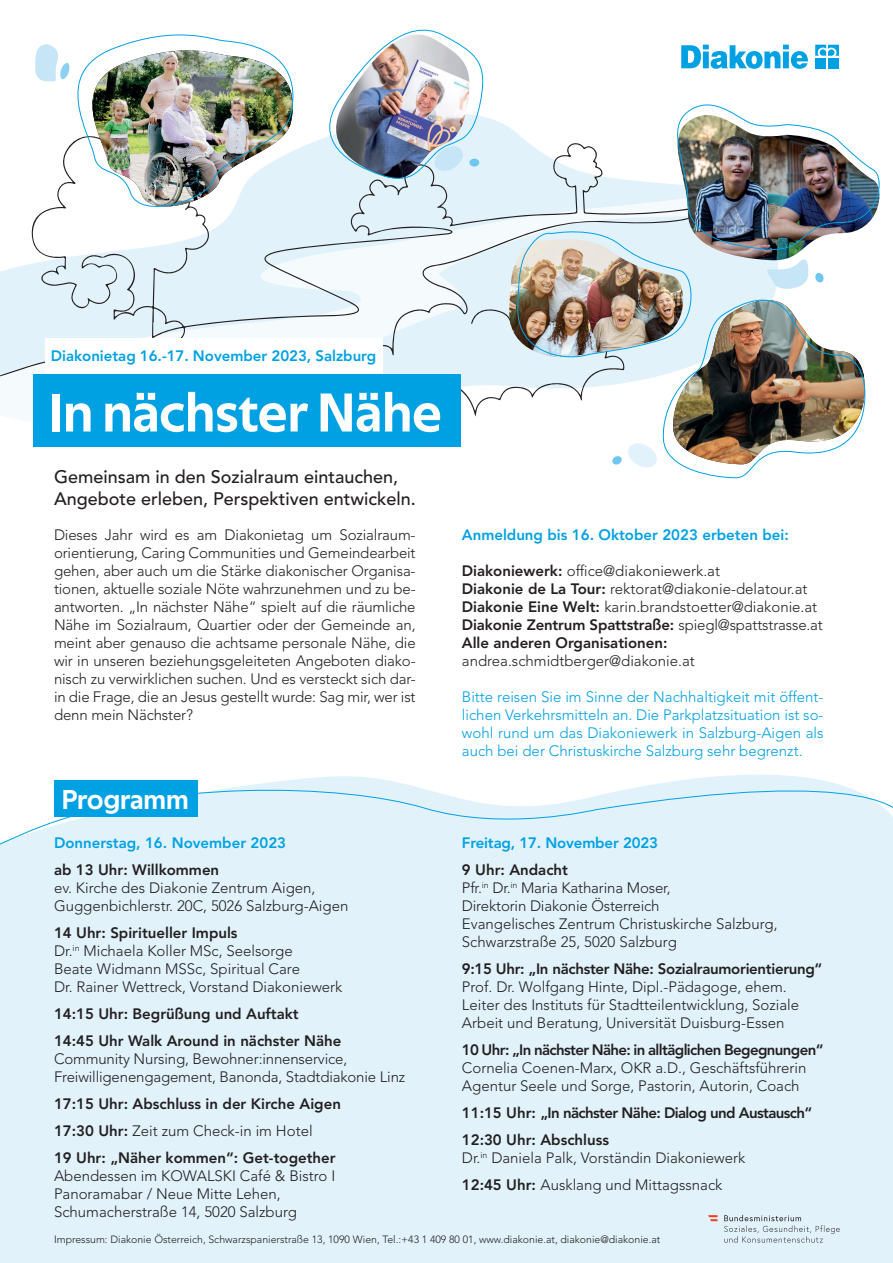
<style>
.page{position:relative;width:893px;height:1263px;background:#fff}
.page>*{position:absolute;margin:0;border:0;box-sizing:border-box;transform-origin:0 0}
.t1{font:55.2px "Techna Sans";color:#fff}
.t2{font:27.6px "Techna Sans";color:#fff}
.t3{font:500 18px/21.6px "Avenir LT Std";color:#231f20}
.t4{font:300 15px/18px "Avenir LT Std";color:#231f20}
.t5{font:300 15px/18px "Avenir LT Std";color:#00a1e3;text-align:justify}
.t6{font:800 15px/27px "Avenir LT Std";color:#231f20}
.t7{font:800 15px "Avenir LT Std";color:#00a1e3}
.t8{font:800 15px/27px "Avenir LT Std";letter-spacing:-.04em;color:#231f20}
.t9{font:800 15px "Avenir LT Std";letter-spacing:-.02em;color:#231f20}
.t10{font:300 10.5px "Avenir LT Std";color:#231f20}
.s1{font-weight:800}
.s2{font-weight:300}
</style>
<div class="page">
<div style="left:0;top:891px;width:893px;height:45px;background:#e1f2fb"></div>
<div style="left:0;top:936px;width:893px;height:327px;background:#e1f2fb"></div>
<svg style="left:0;top:132px;width:517px;height:285px;fill:#e1f2fb"></svg>
<img style="left:508px;top:238px;width:9px;height:121px">
<svg style="left:50px;top:34px;width:247px;height:187px"></svg>
<img style="left:35px;top:40px;width:262px;height:179px">
<img style="left:517px;top:104px;width:363px;height:374px">
<svg style="left:0;top:774px;width:893px;height:117px;background:#e3f3fb"></svg>
<div style="left:54px;top:780px;width:144px;height:36px;background:#00a1e3"></div>
<div style="left:45px;top:338px;width:338px;height:44px;background:#fff"></div>
<div style="left:33px;top:374px;width:428px;height:73px;background:#00a1e3"></div>
<img style="left:311px;top:29px;width:178px;height:156px">
<div style="left:815px;top:58px;width:11px;height:10px;background:#00a1e3"></div>
<div style="left:828px;top:58px;width:11px;height:10px;background:#00a1e3"></div>
<svg style="left:681px;top:45px;width:127px;height:24px"></svg>
<svg style="left:815px;top:45px;width:24px;height:11px"></svg>
<svg style="left:724px;top:1215px;width:116px;height:28px"></svg>
<svg style="left:708px;top:1215px;width:9px;height:6px"></svg>
<p class="t7" style="left:51px;top:347px;width:327px">Diakonietag 16.-17. November 2023, Salzburg</p>
<h1 class="t1" style="left:48px;top:380px;width:395px">In nächster Nähe</h1>
<p class="t3" style="left:54px;top:466px;width:363px">Gemeinsam in den Sozialraum eintauchen,<br>Angebote erleben, Perspektiven entwickeln.</p>
<p class="t4" style="left:54px;top:526px;width:363px;text-align:justify">Dieses Jahr wird es am Diakonietag um Sozialraum&shy;orientierung, Caring Communities und Gemeindearbeit gehen, aber auch um die Stärke diakonischer Organisa&shy;tionen, aktuelle soziale Nöte wahrzunehmen und zu be&shy;antworten. „In nächster Nähe“ spielt auf die räumliche Nähe im Sozialraum, Quartier oder der Gemeinde an, meint aber genauso die achtsame personale Nähe, die wir in unseren beziehungsgeleiteten Angeboten diako&shy;nisch zu verwirklichen suchen. Und es versteckt sich dar&shy;in die Frage, die an Jesus gestellt wurde: Sag mir, wer ist denn mein Nächster?</p>
<p class="t7" style="left:462px;top:526px;width:328px">Anmeldung bis 16. Oktober 2023 erbeten bei:</p>
<p class="t4" style="left:462px;top:562px;width:362px"><span class="s1">Diakoniewerk:</span> office@diakoniewerk.at<br><span class="s1">Diakonie de La Tour:</span> rektorat@diakonie-delatour.at <span class="s1">Diakonie Eine Welt:</span> karin.brandstoetter@diakonie.at <span class="s1">Diakonie Zentrum Spattstraße:</span> spiegl@spattstrasse.at <span class="s1">Alle anderen Organisationen:</span></p>
<p class="t4" style="left:462px;top:652px;width:234px">andrea.schmidtberger@diakonie.at</p>
<p class="t5" style="left:462px;top:688px;width:363px">Bitte reisen Sie im Sinne der Nachhaltigkeit mit öffent&shy;lichen Verkehrsmitteln an. Die Parkplatzsituation ist so&shy;wohl rund um das Diakoniewerk in Salzburg-Aigen als auch bei der Christuskirche Salzburg sehr begrenzt.</p>
<h2 class="t2" style="left:62px;top:783px;width:129px">Programm</h2>
<p class="t7" style="left:54px;top:834px;width:234px">Donnerstag, 16. November 2023</p>
<p class="t6" style="left:54px;top:856px;width:167px">ab 13 Uhr: Willkommen</p>
<p class="t4" style="left:54px;top:879px;width:296px">ev. Kirche des Diakonie Zentrum Aigen,<br>Guggenbichlerstr. 20C, 5026 Salzburg-Aigen</p>
<p class="t4" style="left:54px;top:924px;width:290px"><span class="s1">14 Uhr: Spiritueller Impuls<br></span>Dr.<sup>in</sup> Michaela Koller MSc, Seelsorge<br>Beate Widmann MSSc, Spiritual Care<br>Dr. Rainer Wettreck, Vorstand Diakoniewerk</p>
<p class="t6" style="left:54px;top:1000px;width:289px">14:15 Uhr: Begrüßung und Auftakt<br>14:45 Uhr Walk Around in nächster Nähe</p>
<p class="t4" style="left:54px;top:1050px;width:353px">Community Nursing, Bewohner:innenservice,<br>Freiwilligenengagement, Banonda, Stadtdiakonie Linz</p>
<p class="t6" style="left:54px;top:1090px;width:288px">17:15 Uhr: Abschluss in der Kirche Aigen<br>17:30 Uhr: <span class="s2">Zeit zum Check-in im Hotel<br></span>19 Uhr: „Näher kommen“: Get-together</p>
<p class="t4" style="left:54px;top:1167px;width:283px">Abendessen im KOWALSKI Café &amp; Bistro I<br>Panoramabar / Neue Mitte Lehen,<br>Schumacherstraße 14, 5020 Salzburg</p>
<p class="t7" style="left:462px;top:834px;width:198px">Freitag, 17. November 2023</p>
<p class="t4" style="left:462px;top:861px;width:317px"><span class="s1">9 Uhr: Andacht<br></span>Pfr.<sup>in</sup> Dr.<sup>in</sup> Maria Katharina Moser,<br>Direktorin Diakonie Österreich<br>Evangelisches Zentrum Christuskirche Salzburg, Schwarzstraße 25, 5020 Salzburg</p>
<p class="t9" style="left:462px;top:960px;width:362px">9:15 Uhr: „In nächster Nähe: Sozialraumorientierung“</p>
<p class="t4" style="left:462px;top:978px;width:339px">Prof. Dr. Wolfgang Hinte, Dipl.-Pädagoge, ehem.<br>Leiter des Instituts für Stadtteilentwicklung, Soziale<br>Arbeit und Beratung, Universität Duisburg-Essen</p>
<p class="t8" style="left:462px;top:1036px;width:363px">10 Uhr: „In nächster Nähe: in alltäglichen Begegnungen“</p>
<p class="t4" style="left:462px;top:1059px;width:346px">Cornelia Coenen-Marx, OKR a.D., Geschäftsführerin<br>Agentur Seele und Sorge, Pastorin, Autorin, Coach</p>
<p class="t8" style="left:462px;top:1099px;width:352px">11:15 Uhr: „In nächster Nähe: Dialog und Austausch“<br>12:30 Uhr: Abschluss</p>
<p class="t4" style="left:462px;top:1144px;width:285px;line-height:27px">Dr.<sup>in</sup> Daniela Palk, Vorständin Diakoniewerk<br><span class="s1">12:45 Uhr:</span> Ausklang und Mittagssnack</p>
<p class="t10" style="left:54px;top:1233px;width:608px">Impressum: Diakonie Österreich, Schwarzspanierstraße 13, 1090 Wien, Tel.:+43 1 409 80 01, www.diakonie.at, diakonie@diakonie.at</p>
</div>
